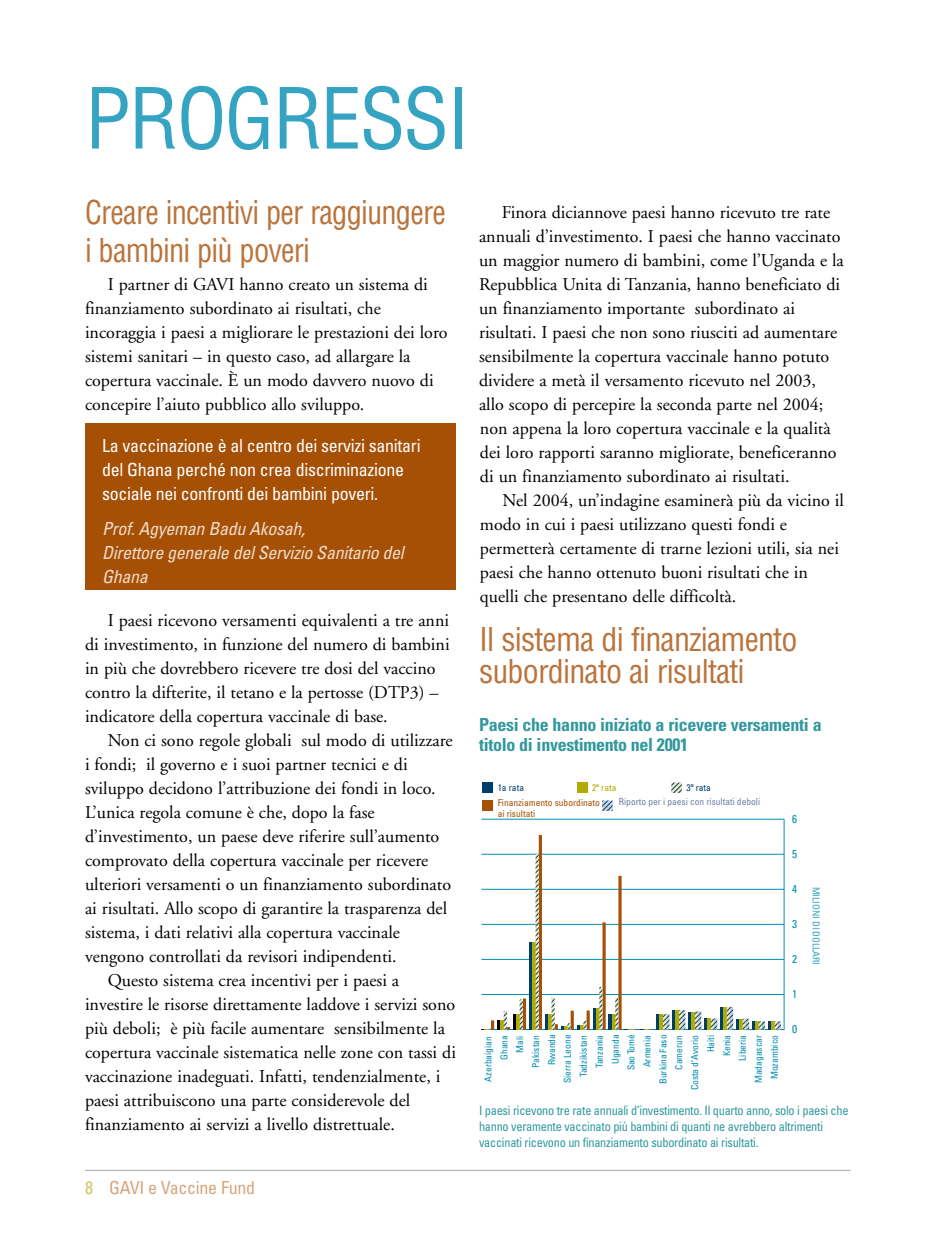
<style>
.page{position:relative;width:936px;height:1248px;background:#fff}
.page>*{position:absolute;margin:0;border:0;box-sizing:border-box;transform-origin:0 0}
.t1{font:condensed 82px "Helvetica";letter-spacing:-.025em;color:#35a3c2}
.t2{font:condensed 32px/38px "Helvetica";letter-spacing:-.025em;color:#ba733b;scale:.95 1}
.t3{font:condensed 32px/32px "Helvetica";letter-spacing:-.025em;color:#ba733b}
.t4{font:18px/24px "Adobe Garamond";color:#000}
.t5{font:condensed 18px/24px "Univers";letter-spacing:-.02em;color:#fff}
.t6{font:700 condensed 18px/20px "Univers";letter-spacing:-.02em;color:#31989e}
.t7{font:italic condensed 18px/24px "Univers";letter-spacing:-.02em;color:#f0dbc8}
.t8{font:condensed 18px "Univers";letter-spacing:-.02em;color:#d7a67d}
.t9{font:condensed 13px/16px "Univers";letter-spacing:-.02em;color:#31989e;scale:.95 1}
.t10{font:condensed 11.4px "Univers";color:#008db3}
.t11{font:condensed 9.6px/16px "Univers";color:#008db3;text-align:right}
.t12{font:condensed 9.6px "Univers";color:#a65006}
.t13{font:condensed 9.6px "Univers";color:#6e7fa3}
.t14{font:condensed 9.6px "Univers";color:#35a3c2}
.t15{font:condensed 9.6px "Univers";color:#003e6c}
.t16{font:condensed 9.6px "Univers";color:#b2ac00}
.s1{color:#cec766}
</style>
<div class="page">
<hr style="left:85px;top:1170px;width:765px;height:1px;background:#a6a6a6">
<div style="left:85px;top:424px;width:371px;height:166px;background:#a65006"></div>
<hr style="left:481px;top:1029px;width:303px;height:1px;background:#008db3">
<hr style="left:784px;top:819px;width:1px;height:211px;background:#008db3">
<hr style="left:481px;top:994px;width:303px;height:1px;background:#008db3">
<hr style="left:481px;top:959px;width:303px;height:1px;background:#008db3">
<hr style="left:481px;top:924px;width:303px;height:1px;background:#008db3">
<hr style="left:481px;top:889px;width:303px;height:1px;background:#008db3">
<hr style="left:481px;top:854px;width:303px;height:1px;background:#008db3">
<hr style="left:481px;top:819px;width:303px;height:1px;background:#008db3">
<div style="left:483px;top:783px;width:10px;height:10px;background:#003e6c"></div>
<div style="left:483px;top:800px;width:10px;height:11px;background:#a65006"></div>
<svg style="left:488px;top:783px;width:194px;height:247px"></svg>
<svg style="left:602px;top:800px;width:179px;height:230px"></svg>
<h1 class="t1" style="left:85px;top:87px;width:386px">PROGRESSI</h1>
<h2 class="t2" style="left:85px;top:196px;width:381px">Creare incentivi per raggiungere i bambini più poveri</h2>
<p class="t4" style="left:85px;top:274px;width:364px;text-indent:23px">I partner di GAVI hanno creato un sistema di finanziamento subordinato ai risultati, che incoraggia i paesi a migliorare le prestazioni dei loro sistemi sanitari – in questo caso, ad allargare la copertura vaccinale. È un modo davvero nuovo di concepire l’aiuto pubblico allo sviluppo.</p>
<p class="t5" style="left:102px;top:435px;width:320px">La vaccinazione è al centro dei servizi sanitari del Ghana perché non crea discriminazione sociale nei confronti dei bambini poveri.</p>
<p class="t7" style="left:102px;top:518px;width:303px">Prof. Agyeman Badu Akosah,<br>Direttore generale del Servizio Sanitario del<br>Ghana</p>
<p class="t4" style="left:85px;top:610px;width:366px;text-indent:23px">I paesi ricevono versamenti equivalenti a tre anni di investimento, in funzione del numero di bambini in più che dovrebbero ricevere tre dosi del vaccino contro la difterite, il tetano e la pertosse (DTP3) – indicatore della copertura vaccinale di base.</p>
<p class="t4" style="left:108px;top:730px;width:346px">Non ci sono regole globali sul modo di utilizzare</p>
<p class="t4" style="left:85px;top:754px;width:324px">i fondi; il governo e i suoi partner tecnici e di</p>
<p class="t4" style="left:85px;top:778px;width:352px">sviluppo decidono l’attribuzione dei fondi in loco.</p>
<p class="t4" style="left:85px;top:802px;width:291px">L’unica regola comune è che, dopo la fase</p>
<p class="t4" style="left:85px;top:826px;width:356px">d’investimento, un paese deve riferire sull’aumento</p>
<p class="t4" style="left:85px;top:850px;width:345px">comprovato della copertura vaccinale per ricevere</p>
<p class="t4" style="left:85px;top:874px;width:368px">ulteriori versamenti o un finanziamento subordinato</p>
<p class="t4" style="left:85px;top:898px;width:364px">ai risultati. Allo scopo di garantire la trasparenza del</p>
<p class="t4" style="left:85px;top:922px;width:316px">sistema, i dati relativi alla copertura vaccinale</p>
<p class="t4" style="left:85px;top:946px;width:313px">vengono controllati da revisori indipendenti.</p>
<p class="t4" style="left:108px;top:970px;width:293px">Questo sistema crea incentivi per i paesi a</p>
<p class="t4" style="left:85px;top:994px;width:372px">investire le risorse direttamente laddove i servizi sono</p>
<p class="t4" style="left:85px;top:1018px;width:362px">più deboli; è più facile aumentare sensibilmente la</p>
<p class="t4" style="left:85px;top:1042px;width:372px">copertura vaccinale sistematica nelle zone con tassi di</p>
<p class="t4" style="left:85px;top:1066px;width:357px">vaccinazione inadeguati. Infatti, tendenzialmente, i</p>
<p class="t4" style="left:85px;top:1090px;width:327px">paesi attribuiscono una parte considerevole del</p>
<p class="t4" style="left:85px;top:1114px;width:311px">finanziamento ai servizi a livello distrettuale.</p>
<p class="t8" style="left:85px;top:1181px;width:172px"><span class="s1">8</span> GAVI e Vaccine Fund</p>
<p class="t4" style="left:479px;top:202px;width:366px;text-indent:23px">Finora diciannove paesi hanno ricevuto tre rate annuali d’investimento. I paesi che hanno vaccinato un maggior numero di bambini, come l’Uganda e la Repubblica Unita di Tanzania, hanno beneficiato di un finanziamento importante subordinato ai risultati. I paesi che non sono riusciti ad aumentare sensibilmente la copertura vaccinale hanno potuto dividere a metà il versamento ricevuto nel 2003, allo scopo di percepire la seconda parte nel 2004; non appena la loro copertura vaccinale e la qualità dei loro rapporti saranno migliorate, beneficeranno di un finanziamento subordinato ai risultati.</p>
<p class="t4" style="left:480px;top:490px;width:365px;text-indent:23px">Nel 2004, un’indagine esaminerà più da vicino il modo in cui i paesi utilizzano questi fondi e permetterà certamente di trarne lezioni utili, sia nei paesi che hanno ottenuto buoni risultati che in quelli che presentano delle difficoltà.</p>
<h2 class="t3" style="left:479px;top:626px;width:320px">Il sistema di finanziamento subordinato ai risultati</h2>
<p class="t6" style="left:479px;top:717px;width:344px">Paesi che hanno iniziato a ricevere versamenti a titolo di investimento nel 2001</p>
<p class="t15" style="left:498px;top:784px;width:28px">1a rata</p>
<p class="t16" style="left:592px;top:784px;width:26px">2ª rata</p>
<p class="t15" style="left:687px;top:785px;width:26px">3ª rata</p>
<p class="t12" style="left:498px;top:799px;width:104px">Finanziamento subordinato</p>
<p class="t13" style="left:619px;top:798px;width:143px">Riporto per i paesi con risultati deboli</p>
<p class="t12" style="left:498px;top:810px;width:39px">ai risultati</p>
<p class="t11" style="left:481px;top:1090px;width:58px;rotate:-90deg">Azerbaigian<br>Ghana<br>Mali<br>Pakistan<br>Rwanda<br>Sierra Leone<br>Tadzikistan<br>Tanzania<br>Uganda<br>Sao Tomé<br>Armenia<br>Burkina Faso<br>Camerun<br>Costa d’Avorio<br>Haiti<br>Kenia<br>Liberia<br>Madagascar<br>Mozambico</p>
<p class="t10" style="left:792px;top:814px;width:7px">6</p>
<p class="t10" style="left:792px;top:849px;width:7px">5</p>
<p class="t10" style="left:792px;top:884px;width:7px">4</p>
<p class="t10" style="left:792px;top:920px;width:7px">3</p>
<p class="t10" style="left:792px;top:955px;width:7px">2</p>
<p class="t10" style="left:792px;top:990px;width:7px">1</p>
<p class="t10" style="left:792px;top:1025px;width:7px">0</p>
<p class="t14" style="left:820px;top:887px;width:80px;rotate:90deg">MILIONI DI DOLLARI</p>
<p class="t9" style="left:479px;top:1103px;width:390px">I paesi ricevono tre rate annuali d’investimento. Il quarto anno, solo i paesi che hanno veramente vaccinato più bambini di quanti ne avrebbero altrimenti vaccinati ricevono un finanziamento subordinato ai risultati.</p>
</div>
